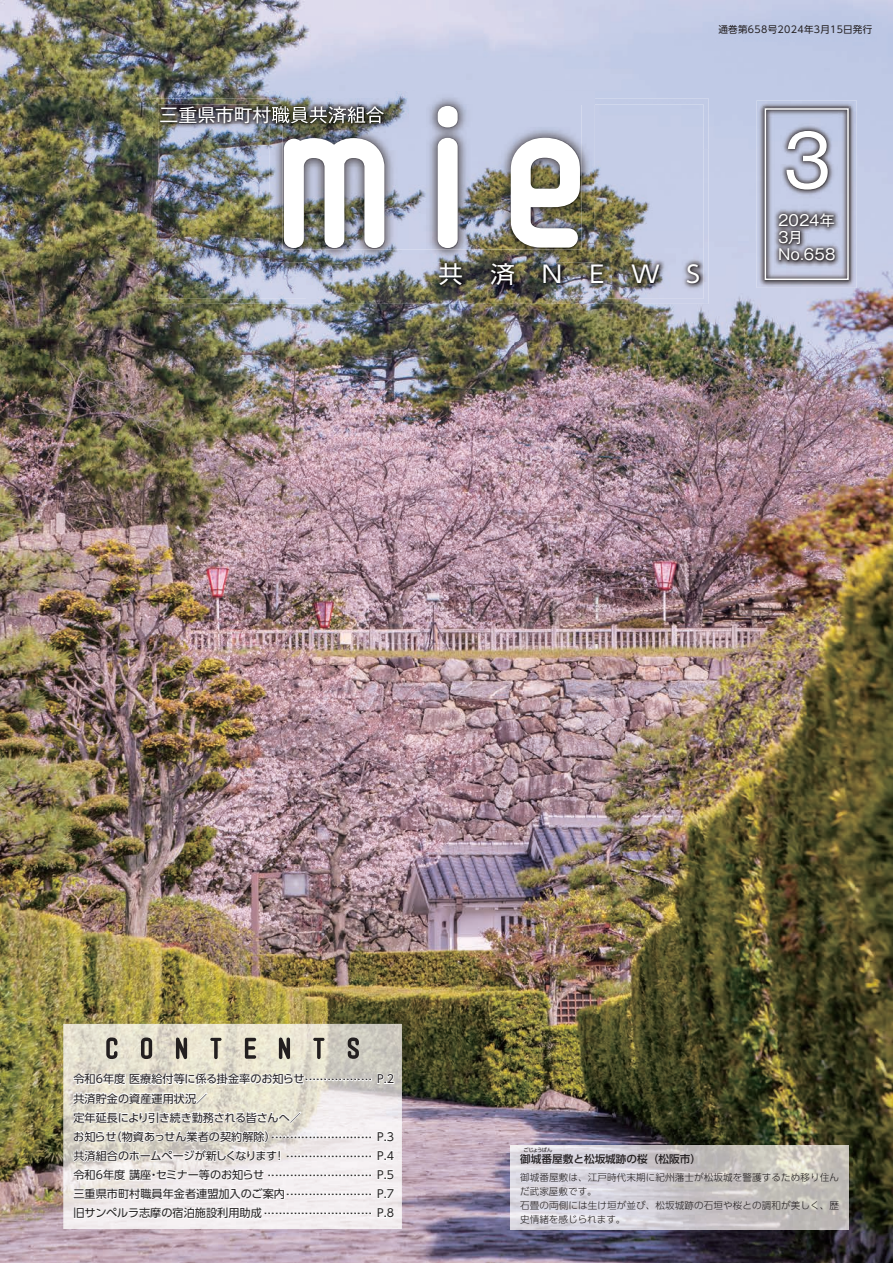
<style>
.page{position:relative;width:893px;height:1263px;background:#fff}
.page>*{position:absolute;margin:0;border:0;box-sizing:border-box;transform-origin:0 0}
.t1{font:70.5px "Gothic MB101 Pro";color:#fff}
.t2{font:23.4px "UD Shin Go Pro";letter-spacing:1.11em;color:#fff;scale:1.04 1}
.t3{font:18.45px "Gothic MB101 Pro";letter-spacing:.005em;color:#fff}
.t4{font:15px "Gothic MB101 Pro";color:#fff}
.t5{font:14.85px "Gothic MB101 Pro";letter-spacing:.01em;color:#fff}
.t6{font:11.1px/19.2px "UD Shin M Go Pro";color:#231f20;text-align:right}
.t7{font:11.1px/19.2px "UD Shin Go Pro";color:#231f20}
.t8{font:500 10.65px "UD Shin Go Pro";color:#231f20}
.t9{font:300 9.6px/13.8px "UD Shin Go Pro";letter-spacing:.01em;color:#231f20}
.t10{font:9.6px "UD Shin Go Pro";letter-spacing:.03em;color:#231f20}
.t11{font:5.25px "UD Shin Go Pro";letter-spacing:-.09em;color:#231f20}
.s1{font-family:"UD Shin Go Pro"}
</style>
<div class="page">
<img style="left:0;top:0;width:893px;height:1263px">
<div style="left:714px;top:21px;width:163px;height:20px;background:#bdc7e5"></div>
<img style="left:757px;top:100px;width:100px;height:188px">
<img style="left:763px;top:107px;width:87px;height:175px">
<div style="left:765px;top:108px;width:84px;height:172px;border:2px solid #fff"></div>
<img style="left:152px;top:98px;width:118px;height:51px">
<img style="left:594px;top:98px;width:114px;height:51px">
<img style="left:152px;top:149px;width:50px;height:155px">
<img style="left:658px;top:149px;width:50px;height:155px">
<img style="left:202px;top:299px;width:456px;height:5px">
<img style="left:158px;top:104px;width:148px;height:195px">
<img style="left:555px;top:104px;width:148px;height:195px">
<img style="left:306px;top:262px;width:249px;height:37px">
<img style="left:160px;top:106px;width:110px;height:17px">
<img style="left:270px;top:92px;width:324px;height:170px">
<img style="left:270px;top:106px;width:13px;height:17px">
<img style="left:283px;top:105px;width:298px;height:144px">
<div style="left:438px;top:138px;width:20px;height:110px;background:#fff;border-radius:10px"></div>
<svg style="left:438px;top:106px;width:20px;height:21px"></svg>
<svg style="left:284px;top:138px;width:100px;height:110px"></svg>
<img style="left:511px;top:138px;width:69px;height:110px">
<img style="left:510px;top:1145px;width:338px;height:85px">
<img style="left:64px;top:1024px;width:338px;height:205px">
<svg style="left:71px;top:1037px;width:324px;height:189px"></svg>
<h3 class="t3" style="left:159px;top:100px;width:226px">三重県市町村職員共済組合</h3>
<p class="t10" style="left:718px;top:22px;width:155px">通巻第658号2024年3月15日発行</p>
<h2 class="t2" style="left:439px;top:255px;width:253px">共済NEWS</h2>
<h1 class="t1" style="left:783px;top:103px;width:50px">3</h1>
<h3 class="t5" style="left:778px;top:208px;width:58px">2024年</h3>
<h3 class="t4" style="left:778px;top:225px;width:27px">3月</h3>
<h3 class="t5" style="left:778px;top:242px;width:59px">No.658</h3>
<p class="t7" style="left:73px;top:1069px;width:233px">令和6年度 医療給付等に係る掛金率のお知らせ共済貯金の資産運用状況／<br>定年延長により引き続き勤務される皆さんへ／お知らせ（物資あっせん業者の契約解除）<br>共済組合のホームページが新しくなります！<br>令和6年度 講座・セミナー等のお知らせ<br>三重県市町村職員年金者連盟加入のご案内<br>旧サンペルラ志摩の宿泊施設利用助成</p>
<p class="t6" style="left:305px;top:1066px;width:90px">.................. <span class="s1">P.2</span></p>
<p class="t6" style="left:264px;top:1123px;width:132px">........................... <span class="s1">P.3 </span>....................... <span class="s1">P.4 </span>............................ <span class="s1">P.5 </span>....................... <span class="s1">P.7 </span>............................. <span class="s1">P.8</span></p>
<p class="t11" style="left:523px;top:1146px;width:31px">ごじょうばん</p>
<p class="t8" style="left:520px;top:1150px;width:182px">御城番屋敷と松坂城跡の桜（松阪市）</p>
<p class="t9" style="left:520px;top:1170px;width:320px">御城番屋敷は、江戸時代末期に紀州藩士が松坂城を警護するため移り住んだ武家屋敷です。<br>石畳の両側には生け垣が並び、松坂城跡の石垣や桜との調和が美しく、歴史情緒を感じられます。</p>
</div>
